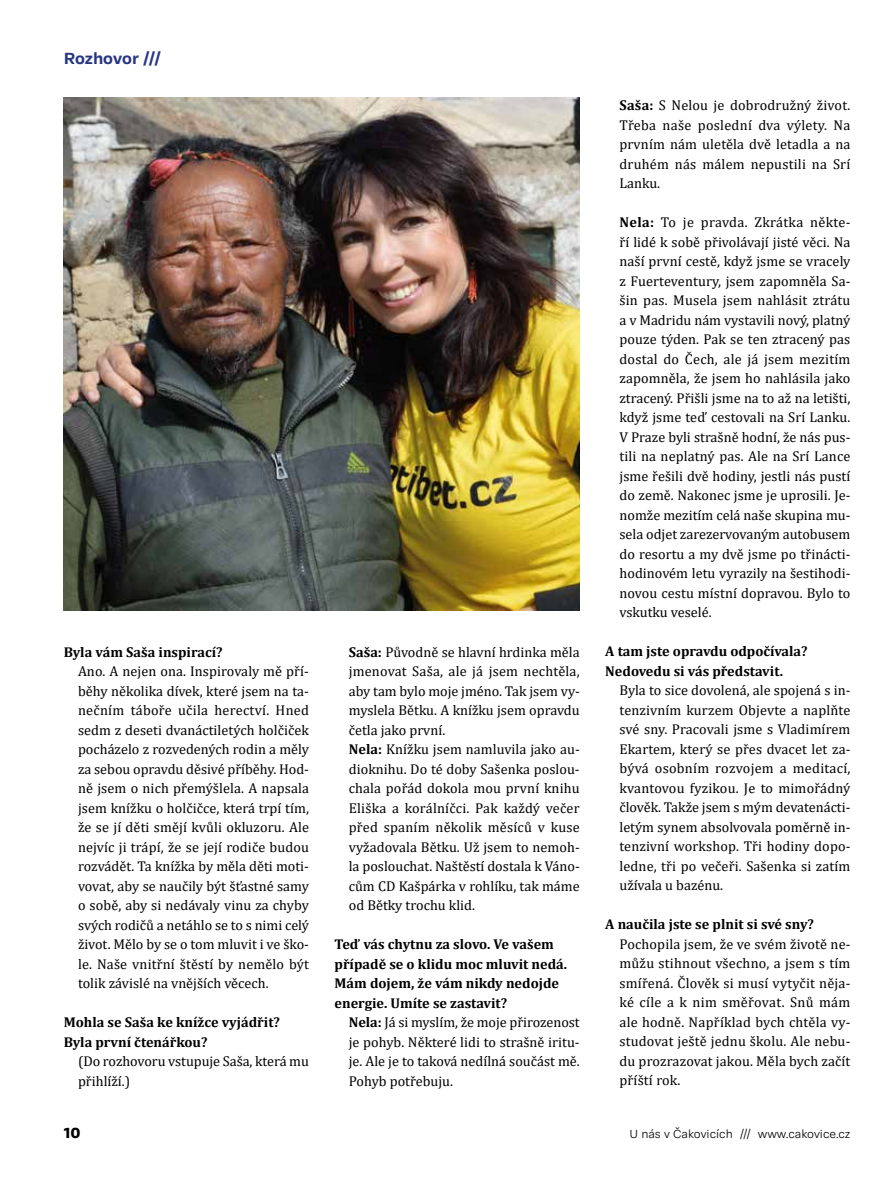
<style>
.page{position:relative;width:893px;height:1191px;background:#fff}
.page>*{position:absolute;margin:0;border:0;box-sizing:border-box;transform-origin:0 0}
.t1{font:700 16.5px "Adapter PE Text";color:#283583}
.t2{font:15px "Adapter PE Text Eb";color:#000}
.t3{font:14.25px/19.5px "Cambria";color:#000;text-align:justify}
.t4{font:700 14.25px/19.5px "Cambria";color:#000}
.t5{font:300 12px "Adapter PE Text";color:#000}
.s1{font-weight:700}
</style>
<div class="page">
<img style="left:64px;top:98px;width:516px;height:512px">
<p class="t1" style="left:64px;top:45px;width:99px">Rozhovor ///</p>
<p class="t4" style="left:64px;top:641px;width:160px">Byla vám Saša inspirací?</p>
<p class="t3" style="left:78px;top:661px;width:233px">Ano. A nejen ona. Inspirovaly mě pří&shy;běhy několika dívek, které jsem na ta&shy;nečním táboře učila herectví. Hned sedm z deseti dvanáctiletých holčiček pocházelo z rozvedených rodin a měly za sebou opravdu děsivé příběhy. Hod&shy;ně jsem o nich přemýšlela. A napsala jsem knížku o holčičce, která trpí tím, že se jí děti smějí kvůli okluzoru. Ale nejvíc ji trápí, že se její rodiče budou rozvádět. Ta knížka by měla děti moti&shy;vovat, aby se naučily být šťastné samy o sobě, aby si nedávaly vinu za chyby svých rodičů a netáhlo se to s nimi celý život. Mělo by se o tom mluvit i ve ško&shy;le. Naše vnitřní štěstí by nemělo být tolik závislé na vnějších věcech.</p>
<p class="t4" style="left:64px;top:1012px;width:218px">Mohla se Saša ke knížce vyjádřit?<br>Byla první čtenářkou?</p>
<p class="t3" style="left:78px;top:1051px;width:232px">(Do rozhovoru vstupuje Saša, která mu přihlíží.)</p>
<p class="t3" style="left:349px;top:642px;width:233px;text-align:left"><span class="s1">Saša:</span> Původně se hlavní hrdinka měla jmenovat Saša, ale já jsem nechtěla, aby tam bylo moje jméno. Tak jsem vy&shy;myslela Bětku. A knížku jsem opravdu četla jako první.<br><span class="s1">Nela:</span> Knížku jsem namluvila jako au&shy;dioknihu. Do té doby Sašenka poslou&shy;chala pořád dokola mou první knihu Eliška a korálníčci. Pak každý večer před spaním několik měsíců v kuse vyžadovala Bětku. Už jsem to nemoh&shy;la poslouchat. Naštěstí dostala k Váno&shy;cům CD Kašpárka v rohlíku, tak máme od Bětky trochu klid.</p>
<p class="t4" style="left:334px;top:934px;width:234px">Teď vás chytnu za slovo. Ve vašem případě se o klidu moc mluvit nedá.<br>Mám dojem, že vám nikdy nedojde energie. Umíte se zastavit?</p>
<p class="t3" style="left:349px;top:1012px;width:232px"><span class="s1">Nela:</span> Já si myslím, že moje přirozenost je pohyb. Některé lidi to strašně iritu&shy;je. Ale je to taková nedílná součást mě.<br>Pohyb potřebuju.</p>
<p class="t3" style="left:619px;top:95px;width:232px"><span class="s1">Saša:</span> S Nelou je dobrodružný život.<br>Třeba naše poslední dva výlety. Na prvním nám uletěla dvě letadla a na druhém nás málem nepustili na Srí Lanku.</p>
<p class="t3" style="left:619px;top:212px;width:233px"><span class="s1">Nela:</span> To je pravda. Zkrátka někte&shy;ří lidé k sobě přivolávají jisté věci. Na naší první cestě, když jsme se vracely z Fuerteventury, jsem zapomněla Sa&shy;šin pas. Musela jsem nahlásit ztrátu a v Madridu nám vystavili nový, platný pouze týden. Pak se ten ztracený pas dostal do Čech, ale já jsem mezitím zapomněla, že jsem ho nahlásila jako ztracený. Přišli jsme na to až na letišti, když jsme teď cestovali na Srí Lanku.<br>V Praze byli strašně hodní, že nás pus&shy;tili na neplatný pas. Ale na Srí Lance jsme řešili dvě hodiny, jestli nás pustí do země. Nakonec jsme je uprosili. Je&shy;nomže mezitím celá naše skupina mu&shy;sela odjet zarezervovaným autobusem do resortu a my dvě jsme po třinácti&shy;hodinovém letu vyrazily na šestihodi&shy;novou cestu místní dopravou. Bylo to vskutku veselé.</p>
<p class="t4" style="left:605px;top:641px;width:204px">A tam jste opravdu odpočívala?<br>Nedovedu si vás představit.</p>
<p class="t3" style="left:619px;top:680px;width:232px">Byla to sice dovolená, ale spojená s in&shy;tenzivním kurzem Objevte a naplňte své sny. Pracovali jsme s Vladimírem Ekartem, který se přes dvacet let za&shy;bývá osobním rozvojem a meditací, kvantovou fyzikou. Je to mimořádný člověk. Takže jsem s mým devatenácti&shy;letým synem absolvovala poměrně in&shy;tenzivní workshop. Tři hodiny dopo&shy;ledne, tři po večeři. Sašenka si zatím užívala u bazénu.</p>
<p class="t4" style="left:605px;top:914px;width:210px">A naučila jste se plnit si své sny?</p>
<p class="t3" style="left:619px;top:934px;width:232px">Pochopila jsem, že ve svém životě ne&shy;můžu stihnout všechno, a jsem s tím smířená. Člověk si musí vytyčit něja&shy;ké cíle a k nim směřovat. Snů mám ale hodně. Například bych chtěla vy&shy;studovat ještě jednu školu. Ale nebu&shy;du prozrazovat jakou. Měla bych začít příští rok.</p>
<p class="t2" style="left:64px;top:1121px;width:18px">10</p>
<p class="t5" style="left:630px;top:1125px;width:222px">U nás v Čakovicích /// www.cakovice.cz</p>
</div>
